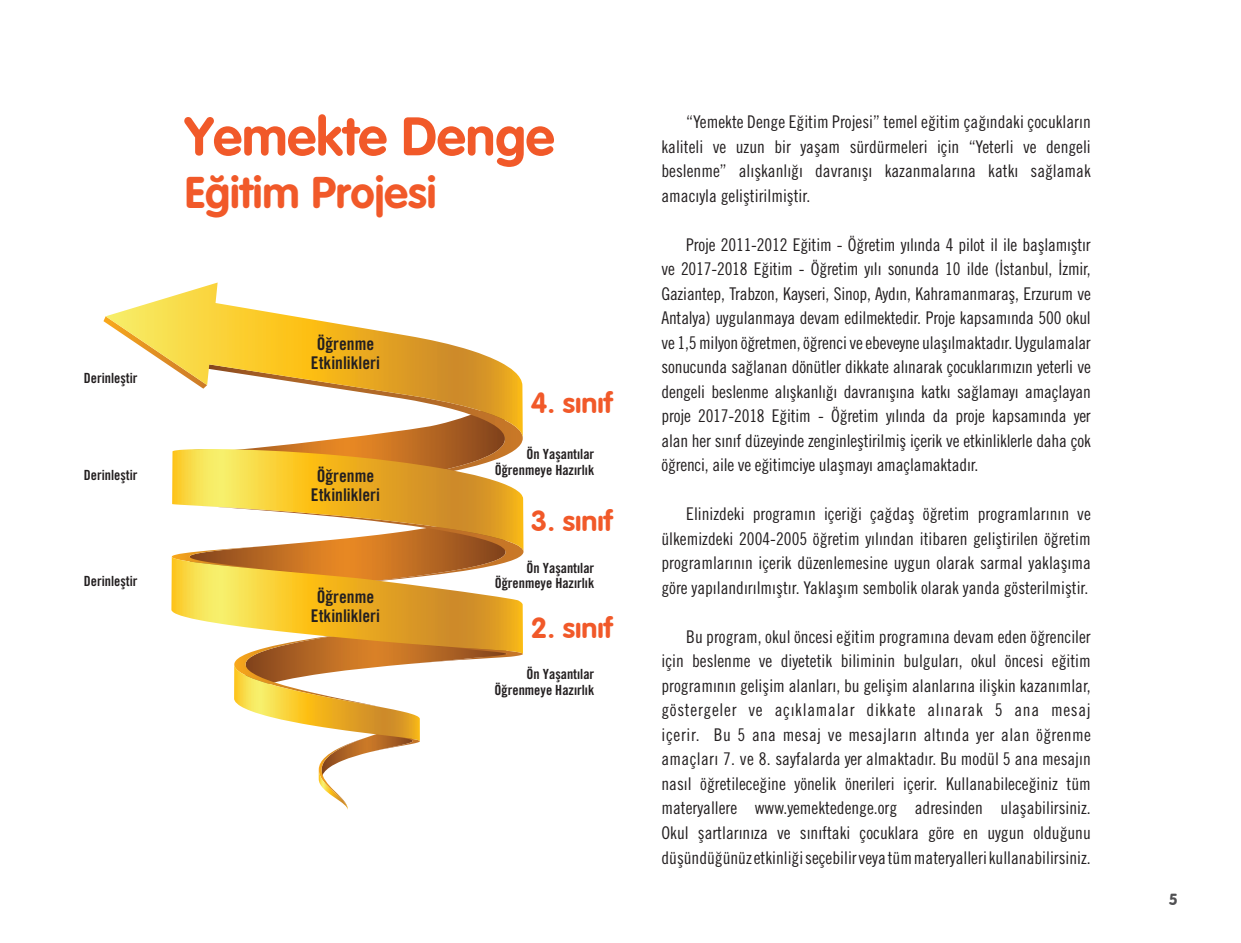
<style>
.page{position:relative;width:1241px;height:943px;background:#fff}
.page>*{position:absolute;margin:0;border:0;box-sizing:border-box;transform-origin:0 0}
.t1{font:53.2px "VAG Rounded Bold Tr";color:#f15929}
.t2{font:43.75px "VAG Rounded Bold Tr";color:#f15929}
.t3{font:700 28.7px "Vag Rounded";color:#f15929}
.t4{font:17.5px/24.5px "Amnesty Trade Gothic Condensed";color:#231f20;text-align:justify}
.t5{font:700 condensed 17.5px/19.2px "Trade Gothic";color:#231f20;text-align:center}
.t6{font:700 15.75px "Vag Rounded";color:#505052}
.t7{font:700 condensed 14px/15.8px "Trade Gothic";color:#231f20;text-align:right}
</style>
<div class="page">
<svg style="left:103px;top:316px;width:420px;height:493px"></svg>
<svg style="left:106px;top:282px;width:416px;height:156px"></svg>
<p class="t7" style="left:84px;top:370px;width:55px">Derinleştir</p>
<p class="t7" style="left:84px;top:467px;width:55px">Derinleştir</p>
<p class="t7" style="left:84px;top:573px;width:55px">Derinleştir</p>
<h1 class="t1" style="left:185px;top:105px;width:371px">Yemekte Denge</h1>
<h2 class="t2" style="left:185px;top:167px;width:253px">Eğitim Projesi</h2>
<p class="t5" style="left:311px;top:333px;width:70px">Öğrenme<br>Etkinlikleri</p>
<p class="t5" style="left:311px;top:465px;width:70px">Öğrenme<br>Etkinlikleri</p>
<p class="t5" style="left:311px;top:587px;width:70px">Öğrenme<br>Etkinlikleri</p>
<h3 class="t3" style="left:531px;top:386px;width:83px">4. sınıf</h3>
<p class="t7" style="left:494px;top:446px;width:101px">Ön Yaşantılar<br>Öğrenmeye Hazırlık</p>
<h3 class="t3" style="left:531px;top:504px;width:83px">3. sınıf</h3>
<p class="t7" style="left:494px;top:559px;width:101px">Ön Yaşantılar<br>Öğrenmeye Hazırlık</p>
<h3 class="t3" style="left:531px;top:611px;width:83px">2. sınıf</h3>
<p class="t7" style="left:494px;top:666px;width:101px">Ön Yaşantılar<br>Öğrenmeye Hazırlık</p>
<p class="t4" style="left:661px;top:109px;width:431px;text-indent:25px">“Yemekte Denge Eğitim Projesi” temel eğitim çağındaki çocukların kaliteli ve uzun bir yaşam sürdürmeleri için “Yeterli ve dengeli beslenme” alışkanlığı davranışı kazanmalarına katkı sağlamak amacıyla geliştirilmiştir.</p>
<p class="t4" style="left:661px;top:232px;width:431px;text-indent:25px">Proje 2011-2012 Eğitim - Öğretim yılında 4 pilot il ile başlamıştır ve 2017-2018 Eğitim - Öğretim yılı sonunda 10 ilde (İstanbul, İzmir, Gaziantep, Trabzon, Kayseri, Sinop, Aydın, Kahramanmaraş, Erzurum ve Antalya) uygulanmaya devam edilmektedir. Proje kapsamında 500 okul ve 1,5 milyon öğretmen, öğrenci ve ebeveyne ulaşılmaktadır. Uygulamalar sonucunda sağlanan dönütler dikkate alınarak çocuklarımızın yeterli ve dengeli beslenme alışkanlığı davranışına katkı sağlamayı amaçlayan proje 2017-2018 Eğitim - Öğretim yılında da proje kapsamında yer alan her sınıf düzeyinde zenginleştirilmiş içerik ve etkinliklerle daha çok öğrenci, aile ve eğitimciye ulaşmayı amaçlamaktadır.</p>
<p class="t4" style="left:661px;top:501px;width:431px;text-indent:25px">Elinizdeki programın içeriği çağdaş öğretim programlarının ve ülkemizdeki 2004-2005 öğretim yılından itibaren geliştirilen öğretim programlarının içerik düzenlemesine uygun olarak sarmal yaklaşıma göre yapılandırılmıştır. Yaklaşım sembolik olarak yanda gösterilmiştir.</p>
<p class="t4" style="left:661px;top:624px;width:431px;text-indent:25px">Bu program, okul öncesi eğitim programına devam eden öğrenciler için beslenme ve diyetetik biliminin bulguları, okul öncesi eğitim programının gelişim alanları, bu gelişim alanlarına ilişkin kazanımlar, göstergeler ve açıklamalar dikkate alınarak 5 ana mesaj içerir. Bu 5 ana mesaj ve mesajların altında yer alan öğrenme amaçları 7. ve 8. sayfalarda yer almaktadır. Bu modül 5 ana mesajın nasıl öğretileceğine yönelik önerileri içerir. Kullanabileceğiniz tüm materyallere www.yemektedenge.org adresinden ulaşabilirsiniz.<br>Okul şartlarınıza ve sınıftaki çocuklara göre en uygun olduğunu düşündüğünüz etkinliği seçebilir veya tüm materyalleri kullanabilirsiniz.</p>
<p class="t6" style="left:1168px;top:889px;width:11px">5</p>
</div>
